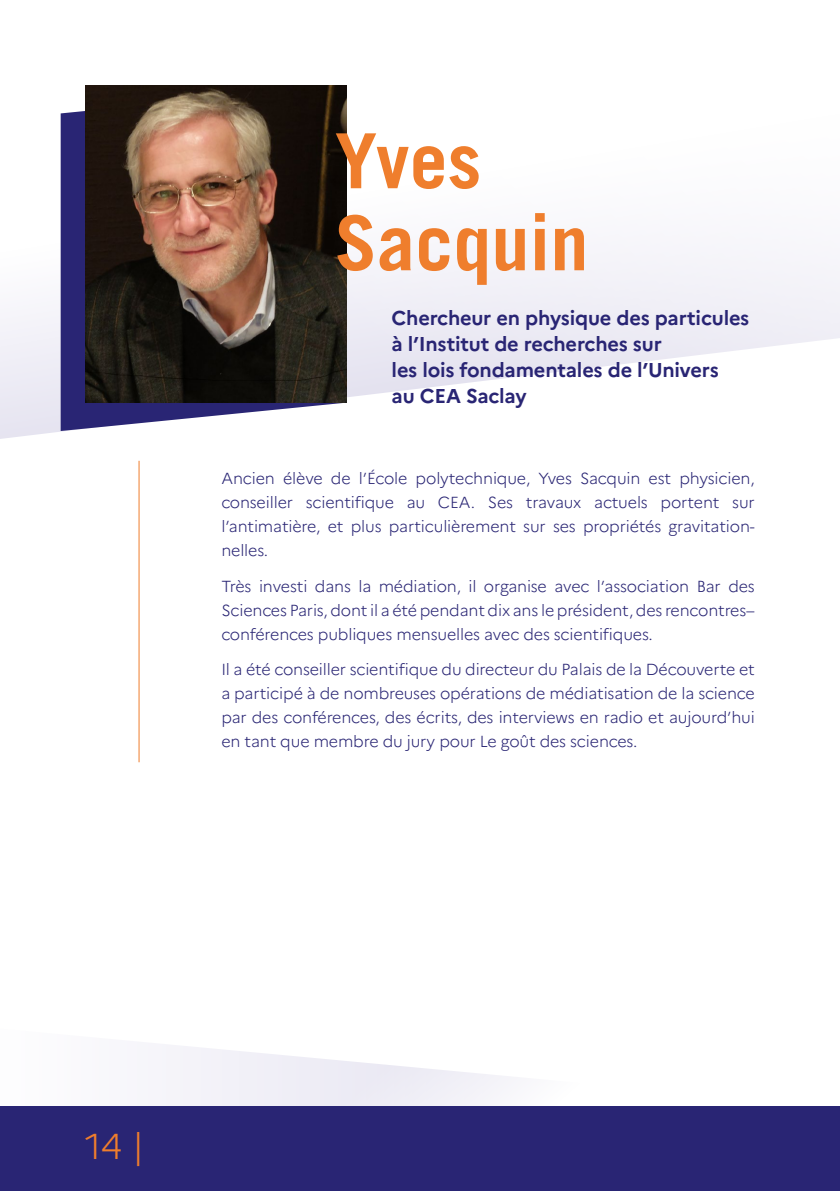
<style>
.page{position:relative;width:840px;height:1191px;background:#fff}
.page>*{position:absolute;margin:0;border:0;box-sizing:border-box;transform-origin:0 0}
.t1{font:700 76px/82px "Trade Gothic LT Std";color:#ef7e2d}
.t2{font:300 36px "Marianne";color:#ef7e2d}
.t3{font:700 20px/26px "Marianne";letter-spacing:-.01em;color:#292574}
.t4{font:300 16px/24px "Marianne";letter-spacing:-.01em;color:#292574;text-align:justify}
</style>
<div class="page">
<svg style="left:0;top:85px;width:839px;height:354px"></svg>
<svg style="left:166px;top:1045px;width:345px;height:61px"></svg>
<div style="left:0;top:1106px;width:839px;height:85px;background:#292574"></div>
<svg style="left:61px;top:85px;width:285px;height:346px;fill:#292574"></svg>
<hr style="left:138px;top:461px;width:1px;height:301px;background:#ef7e2d">
<img style="left:85px;top:85px;width:261px;height:318px">
<h1 class="t1" style="left:334px;top:119px;width:255px">Yves<br>Sacquin</h1>
<p class="t3" style="left:391px;top:304px;width:359px">Chercheur en physique des particules à l’Institut de recherches sur<br>les lois fondamentales de l’Univers<br>au CEA Saclay</p>
<p class="t4" style="left:221px;top:466px;width:534px">Ancien élève de l’École polytechnique, Yves Sacquin est physicien, conseiller scientifique au CEA. Ses travaux actuels portent sur l’antimatière, et plus particulièrement sur ses propriétés gravitation&shy;nelles.</p>
<p class="t4" style="left:221px;top:574px;width:534px">Très investi dans la médiation, il organise avec l’association Bar des Sciences Paris, dont il a été pendant dix ans le président, des rencontres– conférences publiques mensuelles avec des scientifiques.</p>
<p class="t4" style="left:221px;top:657px;width:534px">Il a été conseiller scientifique du directeur du Palais de la Découverte et a participé à de nombreuses opérations de médiatisation de la science par des conférences, des écrits, des interviews en radio et aujourd’hui en tant que membre du jury pour Le goût des sciences.</p>
<h2 class="t2" style="left:85px;top:1123px;width:61px">14 |</h2>
</div>
